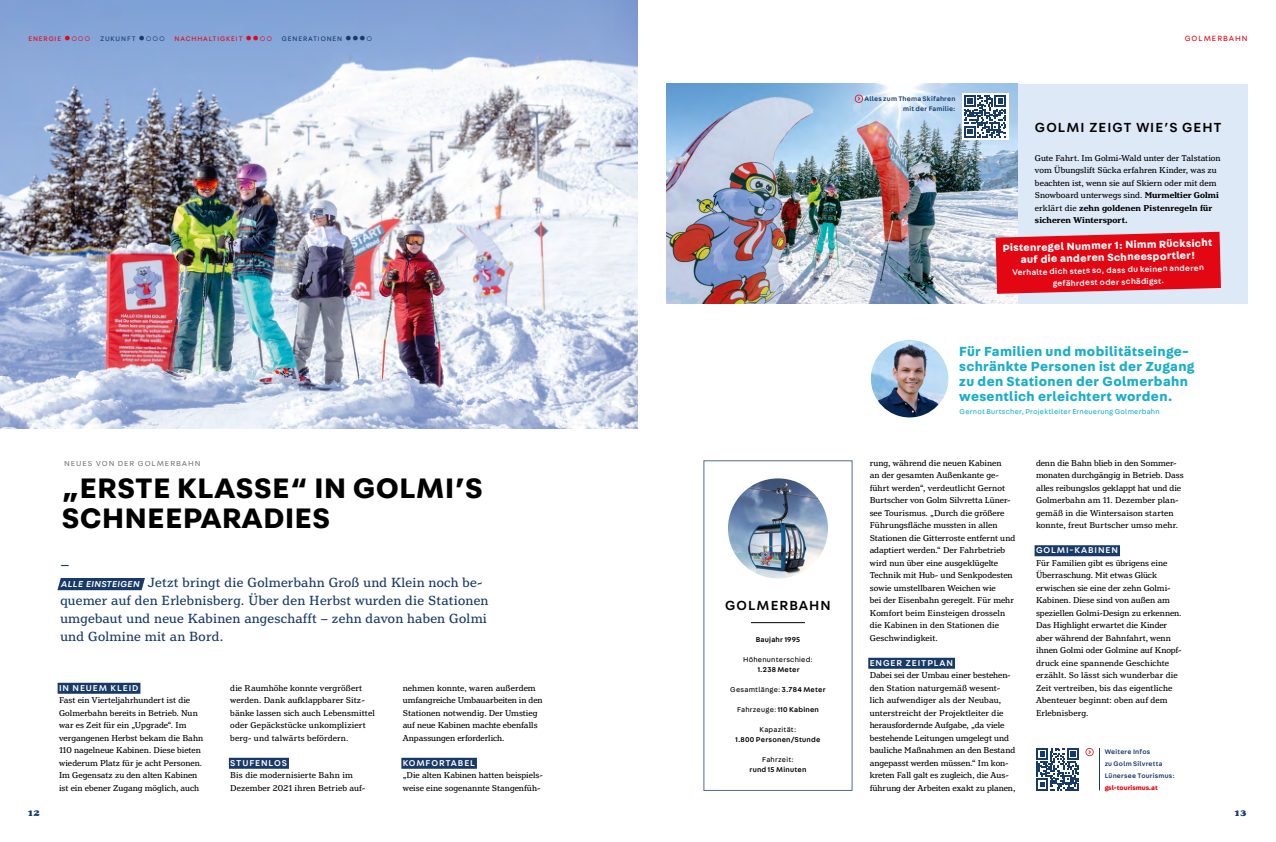
<style>
.page{position:relative;width:1276px;height:842px;background:#fff}
.page>*{position:absolute;margin:0;border:0;box-sizing:border-box;transform-origin:0 0}
.t1{font:700 30px/30px "Fabriga";letter-spacing:.025em;color:#000}
.t2{font:14px/18px "Henriette";letter-spacing:.02em;color:#183a68}
.t3{font:700 14px/15px "Fabriga";letter-spacing:.03em;color:#1aaec8}
.t4{font:500 14px "Fabriga";letter-spacing:.075em;color:#000}
.t5{font:500 12px "Fabriga";color:#183a68}
.t6{font:700 11px/11.9px "Fabriga";color:#fff;text-align:center}
.t7{font:800 11px "Henriette";color:#183a68}
.t8{font:9px/12.5px "Henriette";letter-spacing:.01em;color:#000}
.t9{font:500 9px "Fabriga";letter-spacing:.1em;color:#fff}
.t10{font:500 8.5px/11.9px "Fabriga";color:#fff;text-align:center}
.t11{font:8px "Fabriga";letter-spacing:.12em;color:#e30613}
.t12{font:8px "Fabriga";letter-spacing:.12em;color:#575756}
.t13{font:7.5px "Fabriga";letter-spacing:.03em;color:#000}
.t14{font:500 7.5px "Fabriga";letter-spacing:.03em;color:#000}
.t15{font:7.5px "Fabriga";letter-spacing:.03em;color:#1aaec8}
.t16{font:500 7px/12px "Fabriga";letter-spacing:.03em;color:#183a68}
.t17{font:7px "Fabriga";letter-spacing:.12em;color:#e30613}
.t18{font:7px "Fabriga";letter-spacing:.12em;color:#183a68}
.t19{font:700 7px "Fabriga";color:#e30613}
.s1{font-weight:700}
.s2{font-family:"Fabriga";font-weight:500;font-style:italic;font-size:9.1px;color:#fff}
.s3{font-weight:500}
</style>
<div class="page">
<div style="left:957px;top:84px;width:290px;height:219px;background:#dee9f8"></div>
<img style="left:0;top:0;width:638px;height:428px">
<svg style="left:1085px;top:748px;width:8px;height:8px"></svg>
<hr style="left:1099px;top:748px;width:1px;height:42px;background:#183a68">
<div style="left:58px;top:683px;width:82px;height:11px;background:#183a68"></div>
<div style="left:229px;top:758px;width:60px;height:11px;background:#183a68"></div>
<svg style="left:1036px;top:748px;width:42px;height:42px"></svg>
<svg style="left:57px;top:578px;width:88px;height:12px"></svg>
<div style="left:401px;top:758px;width:76px;height:11px;background:#183a68"></div>
<div style="left:868px;top:658px;width:87px;height:11px;background:#183a68"></div>
<div style="left:1034px;top:545px;width:86px;height:11px;background:#183a68"></div>
<img style="left:666px;top:84px;width:351px;height:219px">
<hr style="left:751px;top:622px;width:54px;height:1px;background:#000">
<img style="left:728px;top:478px;width:100px;height:100px;border-radius:50px">
<div style="left:962px;top:93px;width:46px;height:47px;background:#fff"></div>
<svg style="left:964px;top:95px;width:42px;height:43px"></svg>
<img style="left:871px;top:340px;width:77px;height:77px;border-radius:39px">
<svg style="left:995px;top:232px;width:226px;height:62px;background:#e21c2a"></svg>
<svg style="left:855px;top:95px;width:8px;height:8px"></svg>
<p class="t11" style="left:28px;top:33px;width:88px">ELEKTROMOBILITÄT</p>
<p class="t17" style="left:28px;top:34px;width:63px">ENERGIE ●○○○</p>
<p class="t18" style="left:100px;top:34px;width:66px">ZUKUNFT ●○○○</p>
<p class="t17" style="left:174px;top:34px;width:99px">NACHHALTIGKEIT ●●○○</p>
<p class="t18" style="left:282px;top:34px;width:92px">GENERATIONEN ●●●○</p>
<p class="t11" style="left:1184px;top:33px;width:64px">GOLMERBAHN</p>
<p class="t16" style="left:864px;top:94px;width:92px;line-height:10px;text-align:right">Alles zum Thema Skifahren mit der Familie:</p>
<h2 class="t4" style="left:1035px;top:118px;width:188px">GOLMI ZEIGT WIE’S GEHT</h2>
<p class="t8" style="left:1035px;top:151px;width:187px">Gute Fahrt. Im Golmi-Wald unter der Talstation vom Übungslift Sücka erfahren Kinder, was zu beachten ist, wenn sie auf Skiern oder mit dem Snowboard unterwegs sind. <span class="s1">Murmeltier Golmi </span>erklärt die <span class="s1">zehn goldenen Pistenregeln für sicheren Wintersport.</span></p>
<p class="t6" style="left:1002px;top:241px;width:211px;rotate:-1deg">Pistenregel Nummer 1: Nimm Rücksicht auf die anderen Schneesportler!</p>
<p class="t10" style="left:1012px;top:265px;width:193px;rotate:-1deg">Verhalte dich stets so, dass du keinen anderen gefährdest oder schädigst.</p>
<h2 class="t3" style="left:959px;top:343px;width:237px">Für Familien und mobilitätseinge&shy;schränkte Personen ist der Zugang zu den Stationen der Golmerbahn wesentlich erleichtert worden.</h2>
<p class="t12" style="left:64px;top:459px;width:138px">NEUES VON DER GOLMERBAHN</p>
<h1 class="t1" style="left:62px;top:472px;width:422px">„ERSTE KLASSE“ IN GOLMI’S<br>SCHNEEPARADIES</h1>
<h3 class="t5" style="left:60px;top:557px;width:11px">—</h3>
<h2 class="t2" style="left:60px;top:574px;width:430px"><span class="s2">ALLE EINSTEIGEN</span> Jetzt bringt die Golmerbahn Groß und Klein noch be&shy;quemer auf den Erlebnisberg. Über den Herbst wurden die Stationen umgebaut und neue Kabinen angeschafft – zehn davon haben Golmi und Golmine mit an Bord.</h2>
<p class="t9" style="left:59px;top:682px;width:81px">IN NEUEM KLEID</p>
<p class="t8" style="left:59px;top:694px;width:146px">Fast ein Vierteljahrhundert ist die Golmerbahn bereits in Betrieb. Nun war es Zeit für ein „Upgrade“. Im vergangenen Herbst bekam die Bahn 110 nagelneue Kabinen. Diese bieten wiederum Platz für je acht Personen.<br>Im Gegensatz zu den alten Kabinen ist ein ebener Zugang möglich, auch</p>
<p class="t8" style="left:230px;top:682px;width:146px">die Raumhöhe konnte vergrößert werden. Dank aufklappbarer Sitz&shy;bänke lassen sich auch Lebensmittel oder Gepäckstücke unkompliziert berg- und talwärts befördern.</p>
<p class="t9" style="left:230px;top:757px;width:58px">STUFENLOS</p>
<p class="t8" style="left:230px;top:769px;width:136px">Bis die modernisierte Bahn im<br>Dezember 2021 ihren Betrieb auf-</p>
<p class="t8" style="left:403px;top:682px;width:141px">nehmen konnte, waren außerdem umfangreiche Umbauarbeiten in den<br>Stationen notwendig. Der Umstieg auf neue Kabinen machte ebenfalls<br>Anpassungen erforderlich.</p>
<p class="t9" style="left:403px;top:757px;width:74px">KOMFORTABEL</p>
<p class="t8" style="left:403px;top:769px;width:142px">„Die alten Kabinen hatten beispiels&shy;weise eine sogenannte Stangenfüh-</p>
<h2 class="t4" style="left:725px;top:596px;width:107px">GOLMERBAHN</h2>
<p class="t14" style="left:756px;top:634px;width:46px">Baujahr 1995</p>
<p class="t13" style="left:743px;top:654px;width:71px">Höhenunterschied:</p>
<p class="t14" style="left:757px;top:664px;width:44px">1.238 Meter</p>
<p class="t13" style="left:730px;top:684px;width:97px">Gesamtlänge: <span class="s3">3.784 Meter</span></p>
<p class="t13" style="left:737px;top:704px;width:83px">Fahrzeuge: <span class="s3">110 Kabinen</span></p>
<p class="t13" style="left:759px;top:724px;width:38px">Kapazität:</p>
<p class="t14" style="left:735px;top:734px;width:87px">1.800 Personen/Stunde</p>
<p class="t13" style="left:762px;top:754px;width:33px">Fahrzeit:</p>
<p class="t14" style="left:749px;top:764px;width:58px">rund 15 Minuten</p>
<p class="t15" style="left:959px;top:407px;width:201px">Gernot Burtscher, Projektleiter Erneuerung Golmerbahn</p>
<p class="t8" style="left:869px;top:457px;width:147px">rung, während die neuen Kabinen<br>an der gesamten Außenkante ge&shy;führt werden“, verdeutlicht Gernot Burtscher von Golm Silvretta Lüner&shy;see Tourismus. „Durch die größere Führungsfläche mussten in allen Stationen die Gitterroste entfernt und adaptiert werden.“ Der Fahrbetrieb wird nun über eine ausgeklügelte Technik mit Hub- und Senkpodesten sowie umstellbaren Weichen wie<br>bei der Eisenbahn geregelt. Für mehr Komfort beim Einsteigen drosseln die Kabinen in den Stationen die Geschwindigkeit.</p>
<p class="t9" style="left:869px;top:657px;width:85px">ENGER ZEITPLAN</p>
<p class="t8" style="left:869px;top:669px;width:147px">Dabei sei der Umbau einer bestehen&shy;den Station naturgemäß wesent&shy;lich aufwendiger als der Neubau, unterstreicht der Projektleiter die herausfordernde Aufgabe, „da viele bestehende Leitungen umgelegt und bauliche Maßnahmen an den Bestand angepasst werden müssen.“ Im kon&shy;kreten Fall galt es zugleich, die Aus&shy;führung der Arbeiten exakt zu planen,</p>
<p class="t8" style="left:1036px;top:457px;width:149px">denn die Bahn blieb in den Sommer&shy;monaten durchgängig in Betrieb. Dass alles reibungslos geklappt hat und die Golmerbahn am 11. Dezember plan&shy;gemäß in die Wintersaison starten konnte, freut Burtscher umso mehr.</p>
<p class="t9" style="left:1036px;top:544px;width:84px">GOLMI-KABINEN</p>
<p class="t8" style="left:1036px;top:557px;width:147px">Für Familien gibt es übrigens eine<br>Überraschung. Mit etwas Glück erwischen sie eine der zehn Golmi-<br>Kabinen. Diese sind von außen am speziellen Golmi-Design zu erkennen.<br>Das Highlight erwartet die Kinder aber während der Bahnfahrt, wenn ihnen Golmi oder Golmine auf Knopf&shy;druck eine spannende Geschichte erzählt. So lässt sich wunderbar die<br>Zeit vertreiben, bis das eigentliche<br>Abenteuer beginnt: oben auf dem<br>Erlebnisberg.</p>
<p class="t16" style="left:1104px;top:745px;width:72px">Weitere Infos<br>zu Golm Silvretta<br>Lünersee Tourismus:</p>
<p class="t19" style="left:1104px;top:783px;width:55px">gsl-tourismus.at</p>
<p class="t7" style="left:28px;top:806px;width:13px">12</p>
<p class="t7" style="left:1234px;top:806px;width:13px">13</p>
</div>
